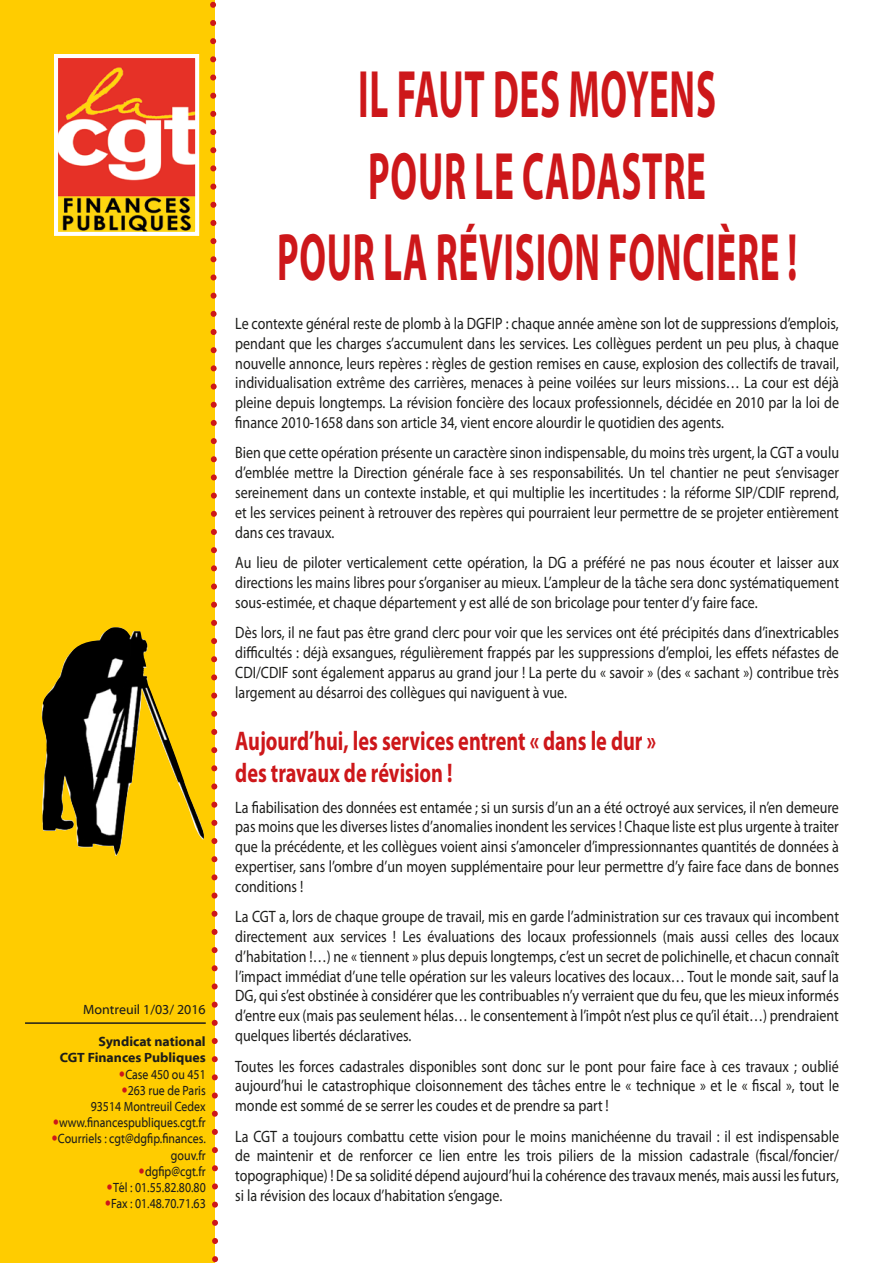
<style>
.page{position:relative;width:893px;height:1263px;background:#fff}
.page>*{position:absolute;margin:0;border:0;box-sizing:border-box;transform-origin:0 0}
.t1{font:700 67.5px/81px "Myriad Pro";letter-spacing:.02em;color:#cd171a;text-align:center;scale:.55 1}
.t2{font:700 27px/32.4px "Myriad Pro";color:#cd171a;scale:.75 1}
.Corps_de_texte{font:16.5px/19.8px "Myriad Pro";color:#1d1d1b;text-align:justify;scale:.85 1}
.t3{font:13.5px/16.2px "Myriad Web Pro";color:#1d1d1b;text-align:right;scale:.85 1}
.t4{font:700 13.5px "Myriad Web Pro";color:#1d1d1b}
.t5{font:13.5px "Myriad Web Pro";color:#1d1d1b}
</style>
<div class="page">
<div style="left:0;top:0;width:214px;height:1263px;background:#fc0"></div>
<svg style="left:210px;top:0;width:8px;height:1263px"></svg>
<img style="left:59px;top:59px;width:135px;height:172px">
<div style="left:54px;top:54px;width:145px;height:182px;border:4px solid #fff"></div>
<hr style="left:25px;top:1022px;width:181px;height:2px;background:#1d1d1b">
<img style="left:41px;top:627px;width:163px;height:229px">
<p class="t5" style="left:83px;top:1002px;width:124px">Montreuil 1/03/ 2016</p>
<p class="t4" style="left:98px;top:1034px;width:109px">Syndicat national</p>
<p class="t4" style="left:60px;top:1050px;width:147px">CGT Finances Publiques</p>
<p class="t3" style="left:125px;top:1066px;width:96px">Case 450 ou 451</p>
<p class="t3" style="left:128px;top:1082px;width:93px">263 rue de Paris</p>
<p class="t3" style="left:91px;top:1099px;width:137px">93514 Montreuil Cedex</p>
<p class="t3" style="left:59px;top:1115px;width:174px">www.financespubliques.cgt.fr</p>
<p class="t3" style="left:58px;top:1131px;width:175px">Courriels : cgt@dgfip.finances. gouv.fr</p>
<p class="t3" style="left:145px;top:1163px;width:73px">dgfip@cgt.fr</p>
<p class="t3" style="left:113px;top:1180px;width:111px">Tél : 01.55.82.80.80</p>
<p class="t3" style="left:111px;top:1196px;width:113px">Fax : 01.48.70.71.63</p>
<p class="t1" style="left:277px;top:52px;width:947px">IL FAUT DES MOYENS<br>POUR LE CADASTRE<br>POUR LA RÉVISION FONCIÈRE !</p>
<p class="Corps_de_texte" style="left:235px;top:313px;width:712px">Le contexte général reste de plomb à la DGFIP : chaque année amène son lot de suppressions d’emplois, pendant que les charges s’accumulent dans les services. Les collègues perdent un peu plus, à chaque nouvelle annonce, leurs repères : règles de gestion remises en cause, explosion des collectifs de travail, individualisation extrême des carrières, menaces à peine voilées sur leurs missions… La cour est déjà pleine depuis longtemps. La révision foncière des locaux professionnels, décidée en 2010 par la loi de finance 2010-1658 dans son article 34, vient encore alourdir le quotidien des agents.</p>
<p class="Corps_de_texte" style="left:235px;top:443px;width:712px">Bien que cette opération présente un caractère sinon indispensable, du moins très urgent, la CGT a voulu d’emblée mettre la Direction générale face à ses responsabilités. Un tel chantier ne peut s’envisager sereinement dans un contexte instable, et qui multiplie les incertitudes : la réforme SIP/CDIF reprend, et les services peinent à retrouver des repères qui pourraient leur permettre de se projeter entièrement dans ces travaux.</p>
<p class="Corps_de_texte" style="left:235px;top:552px;width:712px">Au lieu de piloter verticalement cette opération, la DG a préféré ne pas nous écouter et laisser aux directions les mains libres pour s’organiser au mieux. L’ampleur de la tâche sera donc systématiquement sous-estimée, et chaque département y est allé de son bricolage pour tenter d’y faire face.</p>
<p class="Corps_de_texte" style="left:235px;top:622px;width:712px">Dès lors, il ne faut pas être grand clerc pour voir que les services ont été précipités dans d’inextricables difficultés : déjà exsangues, régulièrement frappés par les suppressions d’emploi, les effets néfastes de CDI/CDIF sont également apparus au grand jour ! La perte du « savoir » (des « sachant ») contribue très largement au désarroi des collègues qui naviguent à vue.</p>
<p class="t2" style="left:235px;top:724px;width:563px">Aujourd’hui, les services entrent « dans le dur » des travaux de révision !</p>
<p class="Corps_de_texte" style="left:235px;top:797px;width:712px">La fiabilisation des données est entamée ; si un sursis d’un an a été octroyé aux services, il n’en demeure pas moins que les diverses listes d’anomalies inondent les services ! Chaque liste est plus urgente à traiter que la précédente, et les collègues voient ainsi s’amonceler d’impressionnantes quantités de données à expertiser, sans l’ombre d’un moyen supplémentaire pour leur permettre d’y faire face dans de bonnes conditions !</p>
<p class="Corps_de_texte" style="left:235px;top:906px;width:712px">La CGT a, lors de chaque groupe de travail, mis en garde l’administration sur ces travaux qui incombent directement aux services ! Les évaluations des locaux professionnels (mais aussi celles des locaux d’habitation !…) ne « tiennent » plus depuis longtemps, c’est un secret de polichinelle, et chacun connaît l’impact immédiat d’une telle opération sur les valeurs locatives des locaux… Tout le monde sait, sauf la DG, qui s’est obstinée à considérer que les contribuables n’y verraient que du feu, que les mieux informés d’entre eux (mais pas seulement hélas… le consentement à l’impôt n’est plus ce qu’il était…) prendraient quelques libertés déclaratives.</p>
<p class="Corps_de_texte" style="left:235px;top:1056px;width:712px">Toutes les forces cadastrales disponibles sont donc sur le pont pour faire face à ces travaux ; oublié aujourd’hui le catastrophique cloisonnement des tâches entre le « technique » et le « fiscal », tout le monde est sommé de se serrer les coudes et de prendre sa part !</p>
<p class="Corps_de_texte" style="left:235px;top:1126px;width:712px">La CGT a toujours combattu cette vision pour le moins manichéenne du travail : il est indispensable de maintenir et de renforcer ce lien entre les trois piliers de la mission cadastrale (fiscal/foncier/ topographique) ! De sa solidité dépend aujourd’hui la cohérence des travaux menés, mais aussi les futurs, si la révision des locaux d’habitation s’engage.</p>
</div>
